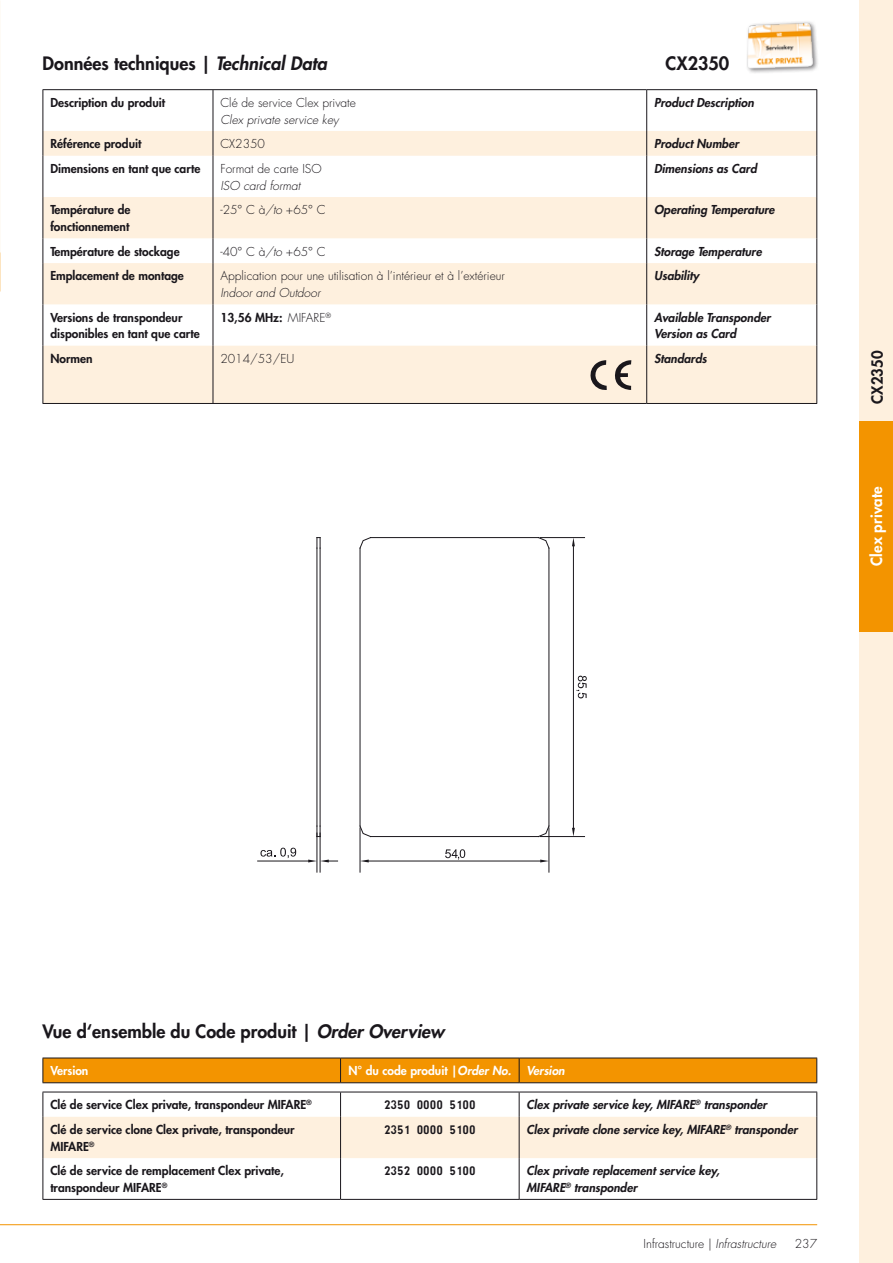
<style>
.page{position:relative;width:893px;height:1263px;background:#fff}
.page>*{position:absolute;margin:0;border:0;box-sizing:border-box;transform-origin:0 0}
.t1{font:800 18px "Futura Std";color:#1a171c}
.t2{font:800 15px "Futura Std";letter-spacing:.01em;color:#fff}
.t3{font:800 15px "Futura Std";letter-spacing:.01em;color:#1a171c}
.t4{font:800 12px/16.5px "Futura Std";color:#1a171c}
.t5{font:italic 800 12px/16.5px "Futura Std";color:#1a171c}
.t6{font:300 12px "Futura Std";color:#1a171c}
.t7{font:italic 300 12px "Futura Std";color:#1a171c}
.t8{font:12px "Monofonto";color:#1a171c;scale:1.1 1}
.t9{font:800 12px "Futura Std";color:#fff}
.t10{font:italic 800 12px "Futura Std";color:#fff}
.s1{font-style:italic}
.s2{font-weight:300}
</style>
<div class="page">
<div style="left:859px;top:0;width:34px;height:1263px;background:#fef0de"></div>
<div style="left:859px;top:421px;width:34px;height:210px;background:#f39400"></div>
<hr style="left:0;top:1224px;width:817px;height:1px;background:#f39400">
<svg style="left:44px;top:90px;width:772px;height:41px"></svg>
<svg style="left:44px;top:131px;width:772px;height:272px;fill:#fef0de"></svg>
<hr style="left:213px;top:90px;width:1px;height:41px;background:#1a171c">
<svg style="left:213px;top:131px;width:1px;height:25px"></svg>
<hr style="left:213px;top:156px;width:1px;height:41px;background:#1a171c">
<hr style="left:213px;top:197px;width:1px;height:41px;background:#1a171c">
<svg style="left:213px;top:238px;width:1px;height:25px"></svg>
<hr style="left:213px;top:263px;width:1px;height:41px;background:#1a171c">
<hr style="left:213px;top:304px;width:1px;height:42px;background:#1a171c">
<hr style="left:213px;top:346px;width:1px;height:57px;background:#1a171c">
<hr style="left:646px;top:90px;width:1px;height:41px;background:#1a171c">
<svg style="left:646px;top:131px;width:1px;height:25px"></svg>
<hr style="left:646px;top:156px;width:1px;height:41px;background:#1a171c">
<hr style="left:646px;top:197px;width:1px;height:41px;background:#1a171c">
<svg style="left:646px;top:238px;width:1px;height:25px"></svg>
<hr style="left:646px;top:263px;width:1px;height:41px;background:#1a171c">
<hr style="left:646px;top:304px;width:1px;height:42px;background:#1a171c">
<hr style="left:646px;top:346px;width:1px;height:57px;background:#1a171c">
<hr style="left:43px;top:89px;width:170px;height:1px;background:#1a171c">
<hr style="left:43px;top:90px;width:1px;height:41px;background:#1a171c">
<hr style="left:213px;top:89px;width:434px;height:1px;background:#1a171c">
<hr style="left:647px;top:89px;width:170px;height:1px;background:#1a171c">
<svg style="left:43px;top:131px;width:1px;height:25px"></svg>
<hr style="left:43px;top:156px;width:1px;height:41px;background:#1a171c">
<hr style="left:43px;top:197px;width:1px;height:41px;background:#1a171c">
<svg style="left:43px;top:238px;width:1px;height:25px"></svg>
<hr style="left:43px;top:263px;width:1px;height:41px;background:#1a171c">
<hr style="left:43px;top:304px;width:1px;height:42px;background:#1a171c">
<hr style="left:43px;top:346px;width:1px;height:57px;background:#1a171c">
<hr style="left:816px;top:90px;width:1px;height:41px;background:#1a171c">
<svg style="left:816px;top:131px;width:1px;height:25px"></svg>
<hr style="left:816px;top:156px;width:1px;height:41px;background:#1a171c">
<hr style="left:816px;top:197px;width:1px;height:41px;background:#1a171c">
<svg style="left:816px;top:238px;width:1px;height:25px"></svg>
<hr style="left:816px;top:263px;width:1px;height:41px;background:#1a171c">
<hr style="left:816px;top:304px;width:1px;height:42px;background:#1a171c">
<hr style="left:816px;top:346px;width:1px;height:57px;background:#1a171c">
<hr style="left:43px;top:403px;width:170px;height:1px;background:#1a171c">
<hr style="left:213px;top:403px;width:434px;height:1px;background:#1a171c">
<hr style="left:647px;top:403px;width:170px;height:1px;background:#1a171c">
<hr style="left:43px;top:1057px;width:298px;height:1px;background:#1a171c">
<hr style="left:341px;top:1057px;width:178px;height:1px;background:#1a171c">
<hr style="left:519px;top:1057px;width:298px;height:1px;background:#1a171c">
<svg style="left:43px;top:1058px;width:774px;height:25px;background:#e78d02"></svg>
<svg style="left:44px;top:1158px;width:772px;height:41px"></svg>
<hr style="left:340px;top:1158px;width:1px;height:41px;background:#1a171c">
<hr style="left:519px;top:1158px;width:1px;height:41px;background:#1a171c">
<hr style="left:43px;top:1158px;width:1px;height:41px;background:#1a171c">
<svg style="left:43px;top:1092px;width:774px;height:66px"></svg>
<hr style="left:816px;top:1117px;width:1px;height:41px;background:#1a171c">
<hr style="left:816px;top:1158px;width:1px;height:41px;background:#1a171c">
<hr style="left:43px;top:1199px;width:298px;height:1px;background:#1a171c">
<hr style="left:341px;top:1199px;width:178px;height:1px;background:#1a171c">
<hr style="left:519px;top:1199px;width:298px;height:1px;background:#1a171c">
<hr style="left:549px;top:548px;width:1px;height:278px;background:#1a171c">
<svg style="left:538px;top:825px;width:12px;height:12px"></svg>
<hr style="left:371px;top:836px;width:167px;height:1px;background:#1a171c">
<svg style="left:359px;top:825px;width:12px;height:12px"></svg>
<hr style="left:360px;top:548px;width:1px;height:278px;background:#1a171c">
<svg style="left:359px;top:537px;width:12px;height:12px"></svg>
<hr style="left:371px;top:537px;width:167px;height:1px;background:#1a171c">
<svg style="left:538px;top:537px;width:12px;height:12px"></svg>
<hr style="left:317px;top:548px;width:1px;height:278px;background:#1a171c">
<hr style="left:320px;top:548px;width:1px;height:278px;background:#1a171c">
<svg style="left:317px;top:826px;width:4px;height:11px"></svg>
<svg style="left:317px;top:537px;width:4px;height:11px"></svg>
<hr style="left:540px;top:537px;width:44px;height:1px;background:#1a171c">
<hr style="left:540px;top:836px;width:44px;height:1px;background:#1a171c">
<hr style="left:573px;top:546px;width:1px;height:282px;background:#1a171c">
<svg style="left:572px;top:538px;width:3px;height:8px"></svg>
<svg style="left:572px;top:828px;width:3px;height:8px"></svg>
<svg style="left:576px;top:676px;width:11px;height:22px"></svg>
<hr style="left:549px;top:828px;width:1px;height:44px;background:#1a171c">
<hr style="left:360px;top:828px;width:1px;height:44px;background:#1a171c">
<hr style="left:369px;top:861px;width:171px;height:1px;background:#1a171c">
<svg style="left:540px;top:859px;width:9px;height:3px"></svg>
<svg style="left:360px;top:859px;width:9px;height:3px"></svg>
<hr style="left:320px;top:833px;width:1px;height:39px;background:#1a171c">
<hr style="left:317px;top:833px;width:1px;height:39px;background:#1a171c">
<hr style="left:258px;top:861px;width:50px;height:1px;background:#1a171c">
<svg style="left:308px;top:859px;width:30px;height:3px"></svg>
<svg style="left:260px;top:848px;width:36px;height:10px"></svg>
<svg style="left:445px;top:849px;width:20px;height:11px"></svg>
<div style="left:745px;top:20px;width:74px;height:54px;background:#1a171c;opacity:.6"></div>
<img style="left:747px;top:21px;width:68px;height:49px">
<svg style="left:614px;top:360px;width:17px;height:30px"></svg>
<svg style="left:590px;top:360px;width:17px;height:30px"></svg>
<h1 class="t1" style="left:43px;top:52px;width:286px">Données techniques | <span class="s1">Technical Data</span></h1>
<h1 class="t1" style="left:666px;top:52px;width:65px">CX2350</h1>
<p class="t4" style="left:50px;top:94px;width:116px">Description du produit</p>
<p class="t6" style="left:220px;top:95px;width:137px">Clé de service Clex private</p>
<p class="t7" style="left:220px;top:112px;width:120px">Clex private service key</p>
<p class="t5" style="left:654px;top:95px;width:101px">Product Description</p>
<p class="t4" style="left:50px;top:136px;width:93px">Référence produit</p>
<p class="t6" style="left:220px;top:137px;width:46px">CX2350</p>
<p class="t5" style="left:654px;top:136px;width:86px">Product Number</p>
<p class="t4" style="left:50px;top:160px;width:152px">Dimensions en tant que carte</p>
<p class="t6" style="left:220px;top:161px;width:103px">Format de carte ISO</p>
<p class="t7" style="left:220px;top:178px;width:82px">ISO card format</p>
<p class="t5" style="left:654px;top:161px;width:104px">Dimensions as Card</p>
<p class="t4" style="left:50px;top:202px;width:82px">Température de fonctionnement</p>
<p class="t6" style="left:220px;top:203px;width:107px">-25° C à<span class="s1">/to</span> +65° C</p>
<p class="t5" style="left:654px;top:202px;width:122px">Operating Temperature</p>
<p class="t4" style="left:50px;top:243px;width:131px">Température de stockage</p>
<p class="t6" style="left:220px;top:244px;width:107px">-40° C à<span class="s1">/to</span> +65° C</p>
<p class="t5" style="left:654px;top:243px;width:109px">Storage Temperature</p>
<p class="t4" style="left:50px;top:268px;width:135px">Emplacement de montage</p>
<p class="t6" style="left:220px;top:269px;width:286px">Application pour une utilisation à l’intérieur et à l’extérieur</p>
<p class="t7" style="left:220px;top:285px;width:101px">Indoor and Outdoor</p>
<p class="t5" style="left:654px;top:268px;width:46px">Usability</p>
<p class="t4" style="left:50px;top:309px;width:151px">Versions de transpondeur disponibles en tant que carte</p>
<p class="t4" style="left:220px;top:309px;width:112px">13,56 MHz: <span class="s2">MIFARE</span><sup>®</sup></p>
<p class="t5" style="left:654px;top:309px;width:118px">Available Transponder<br>Version as Card</p>
<p class="t4" style="left:50px;top:350px;width:44px">Normen</p>
<p class="t6" style="left:220px;top:351px;width:76px">2014/53/EU</p>
<p class="t5" style="left:654px;top:351px;width:54px">Standards</p>
<p class="t3" style="left:868px;top:404px;width:55px;rotate:-90deg">CX2350</p>
<p class="t2" style="left:867px;top:566px;width:81px;rotate:-90deg">Clex private</p>
<h1 class="t1" style="left:43px;top:1020px;width:403px">Vue d‘ensemble du Code produit | <span class="s1">Order Overview</span></h1>
<p class="t9" style="left:50px;top:1063px;width:40px">Version</p>
<p class="t9" style="left:348px;top:1063px;width:164px">N° du code produit |<span class="s1">Order No.</span></p>
<p class="t10" style="left:527px;top:1063px;width:40px">Version</p>
<p class="t4" style="left:50px;top:1097px;width:263px">Clé de service Clex private, transpondeur MIFARE<sup>®</sup></p>
<p class="t8" style="left:384px;top:1097px;width:85px">2350 0000 5100</p>
<p class="t5" style="left:527px;top:1097px;width:242px">Clex private service key, MIFARE<sup>®</sup> transponder</p>
<p class="t4" style="left:50px;top:1121px;width:246px">Clé de service clone Clex private, transpondeur<br>MIFARE<sup>®</sup></p>
<p class="t8" style="left:384px;top:1122px;width:85px">2351 0000 5100</p>
<p class="t5" style="left:527px;top:1122px;width:272px">Clex private clone service key, MIFARE<sup>®</sup> transponder</p>
<p class="t4" style="left:50px;top:1163px;width:235px">Clé de service de remplacement Clex private, transpondeur MIFARE<sup>®</sup></p>
<p class="t8" style="left:384px;top:1163px;width:85px">2352 0000 5100</p>
<p class="t5" style="left:527px;top:1163px;width:195px">Clex private replacement service key,<br>MIFARE<sup>®</sup> transponder</p>
<p class="t6" style="left:644px;top:1236px;width:134px">Infrastructure | <span class="s1">Infrastructure</span></p>
<p class="t6" style="left:795px;top:1236px;width:24px">237</p>
</div>
